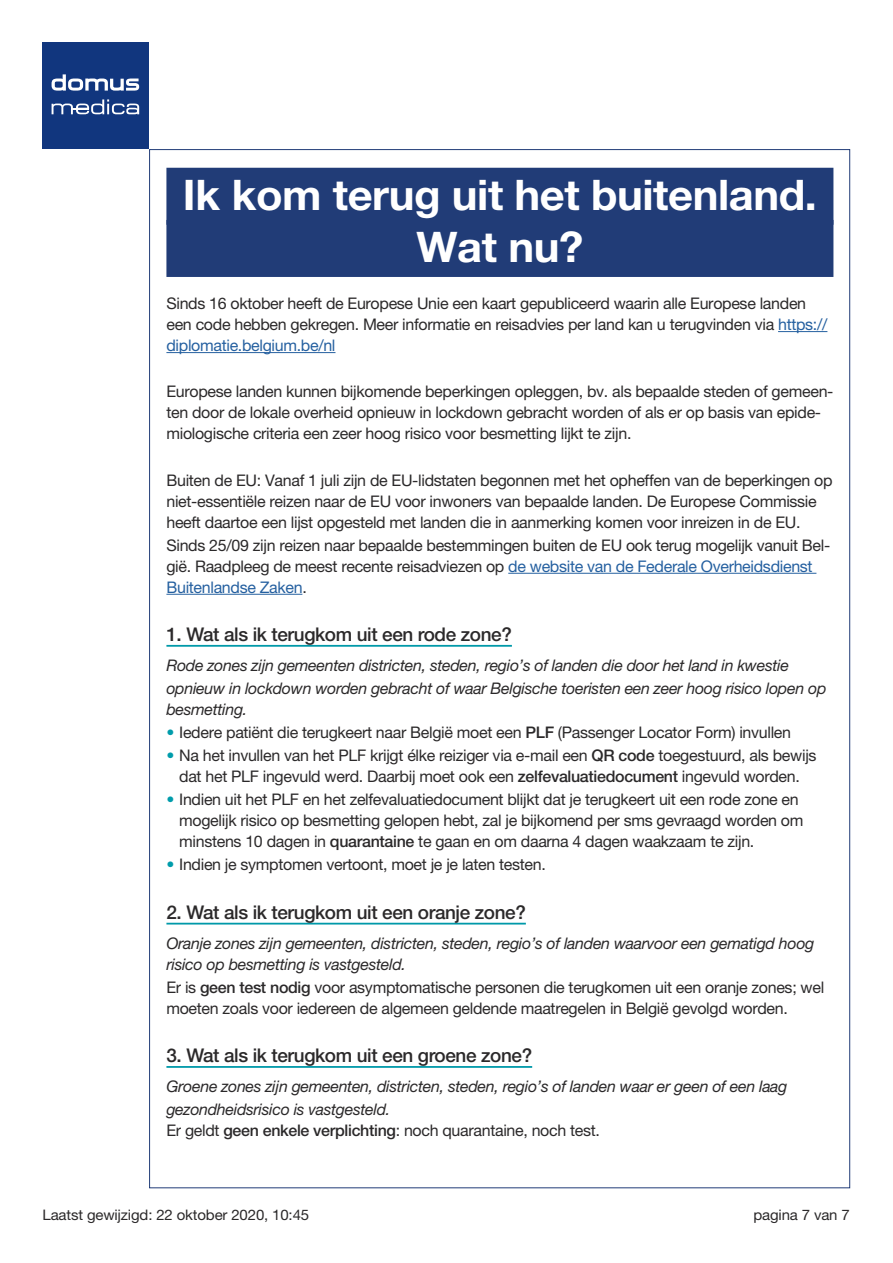
<style>
.page{position:relative;width:893px;height:1263px;background:#fff}
.page>*{position:absolute;margin:0;border:0;box-sizing:border-box;transform-origin:0 0}
.TT1{font:700 42.15px "Helvetica Neue LT Pro";letter-spacing:-.01em;color:#fff}
.TT2{font:500 18.9px "Helvetica Neue LT Pro";letter-spacing:-.02em;color:#2b292a}
.Body{font:16.05px/21px "Helvetica Neue LT Pro";letter-spacing:-.02em;color:#2b292a}
.Body-2{font:italic 16.05px/21px "Helvetica Neue LT Pro";letter-spacing:-.02em;color:#2b292a}
.t1{font:14.55px "Helvetica Neue LT Pro";letter-spacing:-.01em;color:#2b292a}
.s1{color:#2560a0}
.s2{color:#009cab}
.s3{font-weight:500}
.s4{font-style:italic}
</style>
<div class="page">
<div style="left:43px;top:43px;width:106px;height:106px;background:#11367e"></div>
<svg style="left:52px;top:74px;width:87px;height:17px"></svg>
<svg style="left:52px;top:99px;width:87px;height:15px"></svg>
<div style="left:166px;top:168px;width:667px;height:57px;background:#213c77"></div>
<div style="left:166px;top:220px;width:667px;height:57px;background:#213c77"></div>
<hr style="left:778px;top:331px;width:49px;height:1px;background:#2560a0">
<hr style="left:166px;top:352px;width:169px;height:1px;background:#2560a0">
<hr style="left:508px;top:573px;width:308px;height:1px;background:#2560a0">
<hr style="left:166px;top:594px;width:136px;height:1px;background:#2560a0">
<hr style="left:166px;top:645px;width:346px;height:2px;background:#0099a9">
<hr style="left:166px;top:923px;width:360px;height:1px;background:#0099a9">
<hr style="left:166px;top:1066px;width:366px;height:2px;background:#0099a9">
<p class="TT1" style="left:183px;top:169px;width:636px">Ik kom terug uit het buitenland.</p>
<p class="TT1" style="left:417px;top:221px;width:168px">Wat nu?</p>
<p class="Body" style="left:166px;top:293px;width:662px">Sinds 16 oktober heeft de Europese Unie een kaart gepubliceerd waarin alle Europese landen een code hebben gekregen. Meer informatie en reisadvies per land kan u terugvinden via <span class="s1">https:// diplomatie.belgium.be/nl</span></p>
<p class="Body" style="left:166px;top:381px;width:668px">Europese landen kunnen bijkomende beperkingen opleggen, bv. als bepaalde steden of gemeen&shy;ten door de lokale overheid opnieuw in lockdown gebracht worden of als er op basis van epide&shy;miologische criteria een zeer hoog risico voor besmetting lijkt te zijn.</p>
<p class="Body" style="left:166px;top:469px;width:668px">Buiten de EU: Vanaf 1 juli zijn de EU-lidstaten begonnen met het opheffen van de beperkingen op niet-essentiële reizen naar de EU voor inwoners van bepaalde landen. De Europese Commissie heeft daartoe een lijst opgesteld met landen die in aanmerking komen voor inreizen in de EU.</p>
<p class="Body" style="left:166px;top:534px;width:665px">Sinds 25/09 zijn reizen naar bepaalde bestemmingen buiten de EU ook terug mogelijk vanuit Bel&shy;gië. Raadpleeg de meest recente reisadviezen op <span class="s1">de website van de Federale Overheidsdienst<br>Buitenlandse Zaken</span>.</p>
<p class="TT2" style="left:166px;top:623px;width:347px">1. Wat als ik terugkom uit een rode zone?</p>
<p class="Body-2" style="left:166px;top:654px;width:624px">Rode zones zijn gemeenten districten, steden, regio’s of landen die door het land in kwestie</p>
<p class="Body-2" style="left:166px;top:677px;width:661px">opnieuw in lockdown worden gebracht of waar Belgische toeristen een zeer hoog risico lopen op besmetting.</p>
<p class="Body" style="left:166px;top:722px;width:626px"><span class="s2">•</span> Iedere patiënt die terugkeert naar België moet een <span class="s3">PLF</span> (Passenger Locator Form) invullen</p>
<p class="Body" style="left:166px;top:745px;width:652px;text-align:center"><span class="s2">•</span> Na het invullen van het PLF krijgt élke reiziger via e-mail een <span class="s3">QR code</span> toegestuurd, als bewijs dat het PLF ingevuld werd. Daarbij moet ook een <span class="s3">zelfevaluatiedocument</span> ingevuld worden.</p>
<p class="Body" style="left:179px;top:789px;width:626px;text-indent:-13px"><span class="s2">•</span> Indien uit het PLF en het zelfevaluatiedocument blijkt dat je terugkeert uit een rode zone en mogelijk risico op besmetting gelopen hebt, zal je bijkomend per sms gevraagd worden om minstens 10 dagen in <span class="s3">quarantaine</span> te gaan en om daarna 4 dagen waakzaam te zijn.</p>
<p class="Body" style="left:166px;top:854px;width:381px"><span class="s2">•</span> Indien je symptomen vertoont, moet je je laten testen.</p>
<p class="TT2" style="left:166px;top:901px;width:361px">2. Wat als ik terugkom uit een oranje zone?</p>
<p class="Body-2" style="left:166px;top:932px;width:649px">Oranje zones zijn gemeenten, districten, steden, regio’s of landen waarvoor een gematigd hoog risico op besmetting is vastgesteld.</p>
<p class="Body" style="left:166px;top:976px;width:659px">Er is <span class="s3">geen test nodig</span> voor asymptomatische personen die terugkomen uit een oranje zones; wel moeten zoals voor iedereen de algemeen geldende maatregelen in België gevolgd worden.</p>
<p class="TT2" style="left:166px;top:1044px;width:367px">3. Wat als ik terugkom uit een groene zone?</p>
<p class="Body-2" style="left:166px;top:1075px;width:622px">Groene zones zijn gemeenten, districten, steden, regio’s of landen waar er geen of een laag</p>
<p class="Body" style="left:166px;top:1099px;width:435px"><span class="s4">gezondheidsrisico is vastgesteld.<br></span>Er geldt <span class="s3">geen enkele verplichting</span>: noch quarantaine, noch test.</p>
<p class="t1" style="left:43px;top:1206px;width:268px">Laatst gewijzigd: 22 oktober 2020, 10:45</p>
<p class="t1" style="left:753px;top:1206px;width:98px">pagina 7 van 7</p>
</div>
